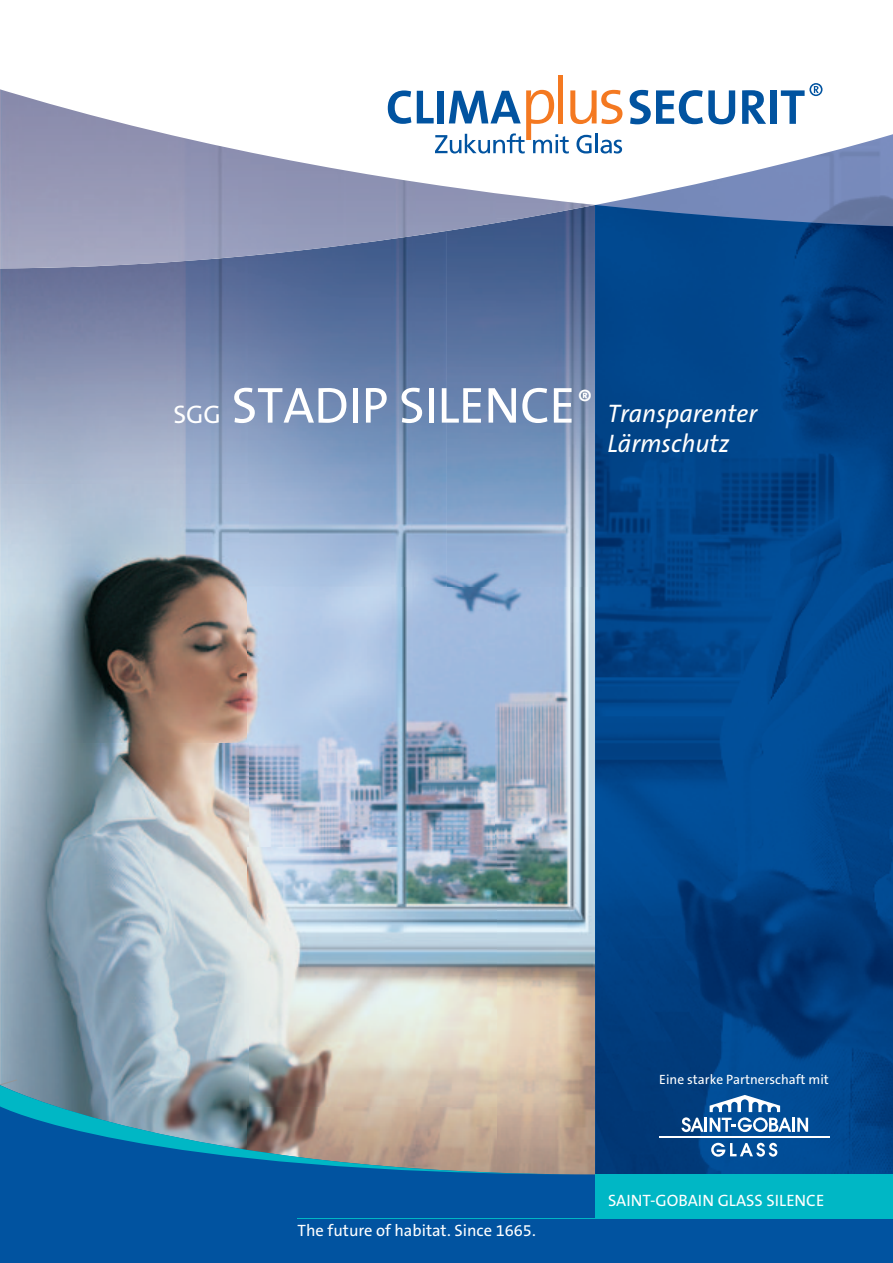
<style>
.page{position:relative;width:893px;height:1263px;background:#fff}
.page>*{position:absolute;margin:0;border:0;box-sizing:border-box;transform-origin:0 0}
.t1{font:51px "The Sans B5 Plain";letter-spacing:-.005em;color:#fff}
.t2{font:italic 25.5px/30px "The Sans B5 Plain";color:#fff}
.t3{font:16.5px "The Sans B5 Plain";color:#fff}
.t4{font:13.5px "The Sans B5 Plain";color:#fff}
.s1{font-size:25.5px}
</style>
<div class="page">
<img style="left:447px;top:219px;width:148px;height:369px">
<img style="left:0;top:268px;width:248px;height:817px">
<img style="left:248px;top:245px;width:199px;height:343px">
<img style="left:248px;top:588px;width:347px;height:497px">
<svg style="left:0;top:1079px;width:17px;height:6px"></svg>
<img style="left:595px;top:226px;width:298px;height:859px">
<svg style="left:0;top:1085px;width:893px;height:178px;background:#06529b"></svg>
<svg style="left:0;top:1085px;width:595px;height:89px;background:#768d97"></svg>
<div style="left:595px;top:1174px;width:298px;height:45px;background:#00b7c5"></div>
<hr style="left:298px;top:1218px;width:297px;height:1px;background:#00b7c5">
<img style="left:0;top:205px;width:347px;height:63px">
<img style="left:347px;top:205px;width:149px;height:40px">
<img style="left:496px;top:205px;width:99px;height:14px">
<img style="left:496px;top:218px;width:26px;height:5px">
<img style="left:595px;top:205px;width:298px;height:21px">
<svg style="left:0;top:87px;width:893px;height:118px"></svg>
<svg style="left:388px;top:90px;width:23px;height:34px"></svg>
<div style="left:558px;top:75px;width:5px;height:48px;background:#f47921"></div>
<svg style="left:417px;top:90px;width:205px;height:64px"></svg>
<svg style="left:630px;top:90px;width:105px;height:34px"></svg>
<svg style="left:742px;top:90px;width:24px;height:34px"></svg>
<div style="left:770px;top:90px;width:7px;height:34px;background:#0153a0"></div>
<svg style="left:781px;top:83px;width:41px;height:41px"></svg>
<h1 class="t1" style="left:173px;top:379px;width:420px"><span class="s1">SGG</span> STADIP SILENCE <sup>®</sup></h1>
<h2 class="t2" style="left:607px;top:399px;width:151px">Transparenter<br>Lärmschutz</h2>
<p class="t3" style="left:298px;top:1221px;width:240px">The future of habitat. Since 1665.</p>
<p class="t4" style="left:659px;top:1072px;width:171px">Eine starke Partnerschaft mit</p>
<p class="t3" style="left:608px;top:1192px;width:218px">SAINT-GoBAIN GLASS SILENCE</p>
</div>
